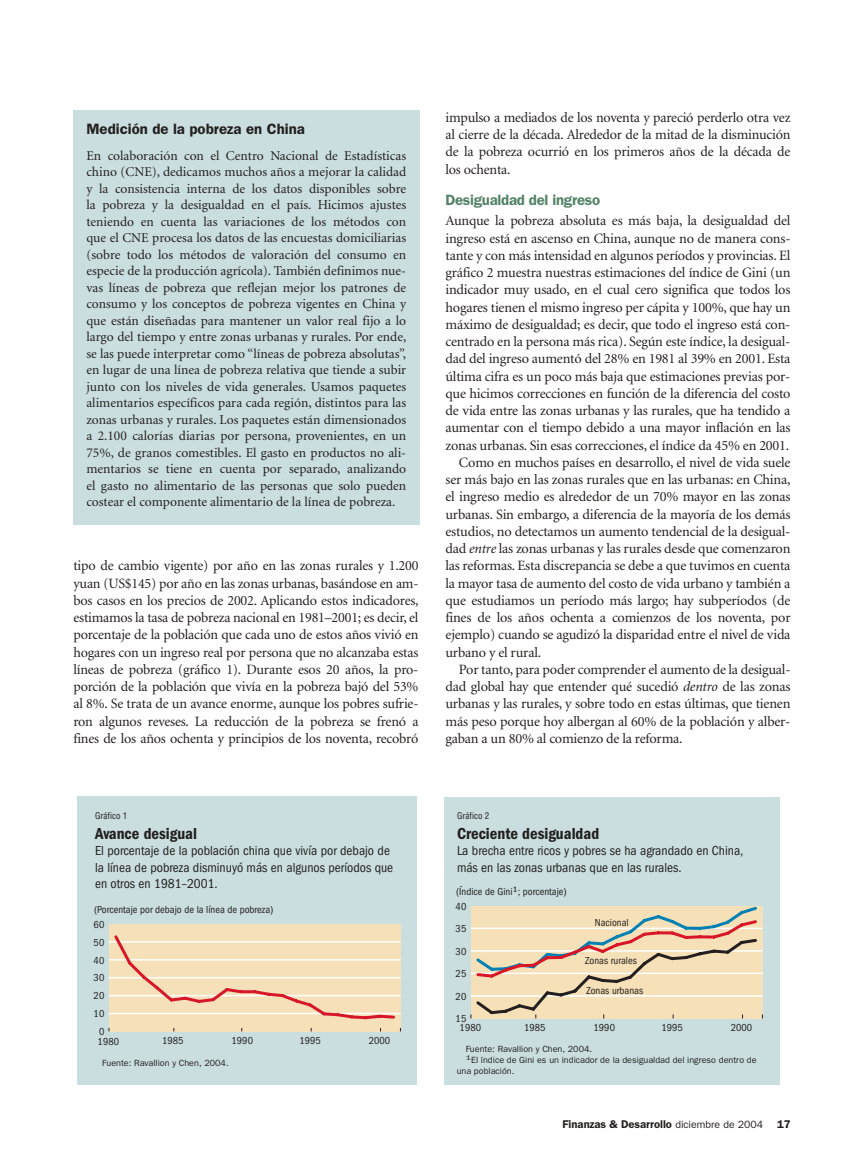
<style>
.page{position:relative;width:864px;height:1164px;background:#fff}
.page>*{position:absolute;margin:0;border:0;box-sizing:border-box;transform-origin:0 0}
.t1{font:600 condensed 16.5px "Franklin Gothic";color:#231f1f}
.t2{font:600 15px "Franklin Gothic";color:#231f1f}
.t3{font:600 15px "Franklin Gothic";letter-spacing:-.02em;color:#548369}
.t4{font:14.25px/17.2px "Minion";letter-spacing:-.015em;color:#231f1f;text-align:justify}
.t5{font:13.5px/16.5px "Minion";color:#231f1f;text-align:justify}
.t6{font:condensed 13.5px/16.5px "Franklin Gothic";color:#231f1f}
.t7{font:600 11.25px "Franklin Gothic";color:#231f1f}
.t8{font:condensed 10.5px "Franklin Gothic";color:#231f1f}
.t9{font:9px "Franklin Gothic";color:#231f1f}
.t10{font:condensed 9px "Helvetica";color:#231f1f}
.s1{font-style:italic}
.s2{font-weight:400;font-size:10.5px}
</style>
<div class="page">
<div style="left:73px;top:110px;width:347px;height:415px;background:#cadedf"></div>
<div style="left:77px;top:797px;width:340px;height:288px;background:#cadedf"></div>
<div style="left:109px;top:924px;width:291px;height:107px;background:#f6e0b8"></div>
<hr style="left:109px;top:1013px;width:291px;height:1px;background:#fff">
<hr style="left:109px;top:995px;width:291px;height:1px;background:#fff">
<hr style="left:109px;top:977px;width:291px;height:1px;background:#fff">
<hr style="left:109px;top:959px;width:291px;height:2px;background:#fff">
<hr style="left:109px;top:941px;width:291px;height:2px;background:#fff">
<svg style="left:112px;top:935px;width:285px;height:85px"></svg>
<div style="left:444px;top:797px;width:336px;height:288px;background:#cadedf"></div>
<svg style="left:471px;top:906px;width:292px;height:112px;background:#e9d3b2"></svg>
<p class="t2" style="left:86px;top:124px;width:220px">Medición de la pobreza en China</p>
<p class="t5" style="left:86px;top:148px;width:321px">En colaboración con el Centro Nacional de Estadísticas chino (CNE), dedicamos muchos años a mejorar la calidad y la consistencia interna de los datos disponibles sobre la pobreza y la desigualdad en el país. Hicimos ajustes teniendo en cuenta las variaciones de los métodos con que el CNE procesa los datos de las encuestas domiciliarias (sobre todo los métodos de valoración del consumo en especie de la producción agrícola). También definimos nue&shy;vas líneas de pobreza que reflejan mejor los patrones de consumo y los conceptos de pobreza vigentes en China y que están diseñadas para mantener un valor real fijo a lo largo del tiempo y entre zonas urbanas y rurales. Por ende, se las puede interpretar como “líneas de pobreza absolutas”, en lugar de una línea de pobreza relativa que tiende a subir junto con los niveles de vida generales. Usamos paquetes alimentarios específicos para cada región, distintos para las zonas urbanas y rurales. Los paquetes están dimensionados a 2.100 calorías diarias por persona, provenientes, en un 75%, de granos comestibles. El gasto en productos no ali&shy;mentarios se tiene en cuenta por separado, analizando el gasto no alimentario de las personas que solo pueden costear el componente alimentario de la línea de pobreza.</p>
<p class="t4" style="left:74px;top:558px;width:347px">tipo de cambio vigente) por año en las zonas rurales y 1.200 yuan (US$145) por año en las zonas urbanas, basándose en am&shy;bos casos en los precios de 2002. Aplicando estos indicadores, estimamos la tasa de pobreza nacional en 1981–2001; es decir, el porcentaje de la población que cada uno de estos años vivió en hogares con un ingreso real por persona que no alcanzaba estas líneas de pobreza (gráfico 1). Durante esos 20 años, la pro&shy;porción de la población que vivía en la pobreza bajó del 53% al 8%. Se trata de un avance enorme, aunque los pobres sufrie&shy;ron algunos reveses. La reducción de la pobreza se frenó a fines de los años ochenta y principios de los noventa, recobró</p>
<p class="t10" style="left:95px;top:813px;width:34px">Gráfico 1</p>
<p class="t1" style="left:95px;top:828px;width:104px">Avance desigual</p>
<p class="t6" style="left:95px;top:844px;width:300px">El porcentaje de la población china que vivía por debajo de la línea de pobreza disminuyó más en algunos períodos que en otros en 1981–2001.</p>
<p class="t8" style="left:94px;top:906px;width:181px">(Porcentaje por debajo de la línea de pobreza)</p>
<p class="t8" style="left:94px;top:921px;width:12px">60</p>
<p class="t8" style="left:94px;top:939px;width:12px">50</p>
<p class="t8" style="left:94px;top:957px;width:12px">40</p>
<p class="t8" style="left:94px;top:974px;width:12px">30</p>
<p class="t8" style="left:94px;top:992px;width:12px">20</p>
<p class="t8" style="left:94px;top:1010px;width:12px">10</p>
<p class="t8" style="left:99px;top:1028px;width:7px">0</p>
<p class="t8" style="left:98px;top:1038px;width:23px">1980</p>
<p class="t8" style="left:162px;top:1037px;width:23px">1985</p>
<p class="t8" style="left:232px;top:1037px;width:23px">1990</p>
<p class="t8" style="left:299px;top:1037px;width:23px">1995</p>
<p class="t8" style="left:369px;top:1037px;width:23px">2000</p>
<p class="t9" style="left:102px;top:1059px;width:128px">Fuente: Ravallion y Chen, 2004.</p>
<p class="t4" style="left:445px;top:110px;width:347px">impulso a mediados de los noventa y pareció perderlo otra vez al cierre de la década. Alrededor de la mitad de la disminución de la pobreza ocurrió en los primeros años de la década de los ochenta.</p>
<p class="t3" style="left:446px;top:195px;width:156px">Desigualdad del ingreso</p>
<p class="t4" style="left:446px;top:213px;width:346px">Aunque la pobreza absoluta es más baja, la desigualdad del</p>
<p class="t4" style="left:446px;top:231px;width:347px">ingreso está en ascenso en China, aunque no de manera cons-</p>
<p class="t4" style="left:446px;top:248px;width:346px">tante y con más intensidad en algunos períodos y provincias. El</p>
<p class="t4" style="left:446px;top:265px;width:347px">gráfico 2 muestra nuestras estimaciones del índice de Gini (un</p>
<p class="t4" style="left:446px;top:282px;width:347px">indicador muy usado, en el cual cero significa que todos los</p>
<p class="t4" style="left:446px;top:300px;width:346px">hogares tienen el mismo ingreso per cápita y 100%, que hay un</p>
<p class="t4" style="left:446px;top:317px;width:346px">máximo de desigualdad; es decir, que todo el ingreso está con-</p>
<p class="t4" style="left:446px;top:334px;width:346px">centrado en la persona más rica). Según este índice, la desigual-</p>
<p class="t4" style="left:446px;top:351px;width:347px">dad del ingreso aumentó del 28% en 1981 al 39% en 2001. Esta</p>
<p class="t4" style="left:446px;top:369px;width:346px">última cifra es un poco más baja que estimaciones previas por-</p>
<p class="t4" style="left:446px;top:386px;width:347px">que hicimos correcciones en función de la diferencia del costo</p>
<p class="t4" style="left:446px;top:403px;width:346px">de vida entre las zonas urbanas y las rurales, que ha tendido a</p>
<p class="t4" style="left:446px;top:420px;width:346px">aumentar con el tiempo debido a una mayor inflación en las</p>
<p class="t4" style="left:446px;top:438px;width:345px">zonas urbanas. Sin esas correcciones, el índice da 45% en 2001.</p>
<p class="t4" style="left:459px;top:455px;width:333px">Como en muchos países en desarrollo, el nivel de vida suele</p>
<p class="t4" style="left:445px;top:472px;width:347px">ser más bajo en las zonas rurales que en las urbanas: en China,</p>
<p class="t4" style="left:445px;top:489px;width:347px">el ingreso medio es alrededor de un 70% mayor en las zonas</p>
<p class="t4" style="left:445px;top:507px;width:347px">urbanas. Sin embargo, a diferencia de la mayoría de los demás</p>
<p class="t4" style="left:445px;top:524px;width:347px">estudios, no detectamos un aumento tendencial de la desigual-</p>
<p class="t4" style="left:445px;top:541px;width:347px">dad <span class="s1">entre</span> las zonas urbanas y las rurales desde que comenzaron</p>
<p class="t4" style="left:445px;top:558px;width:346px">las reformas. Esta discrepancia se debe a que tuvimos en cuenta</p>
<p class="t4" style="left:445px;top:576px;width:346px">la mayor tasa de aumento del costo de vida urbano y también a</p>
<p class="t4" style="left:445px;top:593px;width:347px">que estudiamos un período más largo; hay subperíodos (de</p>
<p class="t4" style="left:445px;top:610px;width:347px">fines de los años ochenta a comienzos de los noventa, por</p>
<p class="t4" style="left:445px;top:627px;width:347px">ejemplo) cuando se agudizó la disparidad entre el nivel de vida</p>
<p class="t4" style="left:445px;top:645px;width:97px">urbano y el rural.</p>
<p class="t4" style="left:459px;top:662px;width:333px">Por tanto, para poder comprender el aumento de la desigual-</p>
<p class="t4" style="left:445px;top:679px;width:347px">dad global hay que entender qué sucedió <span class="s1">dentro</span> de las zonas</p>
<p class="t4" style="left:445px;top:696px;width:346px">urbanas y las rurales, y sobre todo en estas últimas, que tienen</p>
<p class="t4" style="left:445px;top:714px;width:346px">más peso porque hoy albergan al 60% de la población y alber-</p>
<p class="t4" style="left:445px;top:731px;width:239px">gaban a un 80% al comienzo de la reforma.</p>
<p class="t10" style="left:457px;top:812px;width:34px">Gráfico 2</p>
<p class="t1" style="left:457px;top:828px;width:144px">Creciente desigualdad</p>
<p class="t6" style="left:457px;top:844px;width:288px">La brecha entre ricos y pobres se ha agrandado en China, más en las zonas urbanas que en las rurales.</p>
<p class="t8" style="left:456px;top:888px;width:112px">(Índice de Gini<sup>1</sup>; porcentaje)</p>
<p class="t8" style="left:456px;top:903px;width:12px">40</p>
<p class="t8" style="left:456px;top:925px;width:12px">35</p>
<p class="t8" style="left:456px;top:948px;width:12px">30</p>
<p class="t8" style="left:456px;top:970px;width:12px">25</p>
<p class="t8" style="left:456px;top:993px;width:12px">20</p>
<p class="t8" style="left:595px;top:919px;width:35px">Nacional</p>
<p class="t8" style="left:585px;top:957px;width:53px">Zonas rurales</p>
<p class="t8" style="left:586px;top:987px;width:58px">Zonas urbanas</p>
<p class="t8" style="left:456px;top:1015px;width:12px">15</p>
<p class="t8" style="left:460px;top:1024px;width:23px">1980</p>
<p class="t8" style="left:524px;top:1024px;width:23px">1985</p>
<p class="t8" style="left:594px;top:1024px;width:23px">1990</p>
<p class="t8" style="left:661px;top:1024px;width:23px">1995</p>
<p class="t8" style="left:731px;top:1024px;width:23px">2000</p>
<p class="t9" style="left:466px;top:1046px;width:128px">Fuente: Ravallion y Chen, 2004.</p>
<p class="t9" style="left:466px;top:1057px;width:292px"><sup>1</sup>El índice de Gini es un indicador de la desigualdad del ingreso dentro de</p>
<p class="t9" style="left:457px;top:1068px;width:59px">una población.</p>
<p class="t7" style="left:563px;top:1120px;width:229px">Finanzas &amp; Desarrollo <span class="s2">diciembre de 2004</span> 17</p>
</div>
